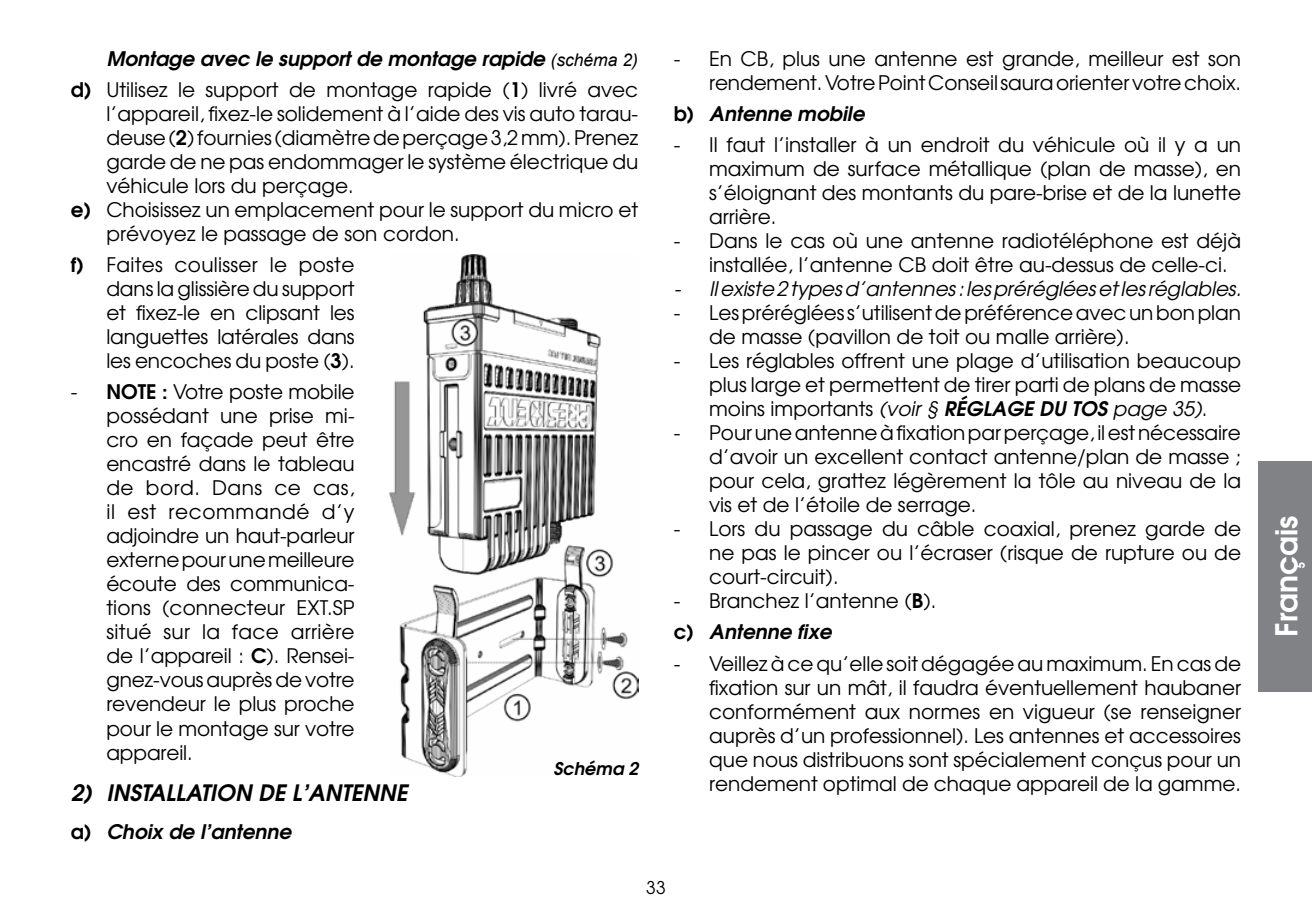
<style>
.page{position:relative;width:1312px;height:922px;background:#fff}
.page>*{position:absolute;margin:0;border:0;box-sizing:border-box;transform-origin:0 0}
.t1{font:600 30px "Avant Garde";color:#fff}
.t2{font:italic 600 22.5px "Avant Garde";color:#000}
.t3{font:20px/24px "Avant Garde";color:#000;text-align:justify}
.t4{font:italic 20px "Avant Garde";letter-spacing:-.005em;color:#000}
.t5{font:italic 600 20px "Avant Garde";color:#000}
.t6{font:italic 600 17.5px "Avant Garde";color:#000}
.t7{font:17.5px "Avant Garde";color:#000}
.s1{font-weight:600;font-style:italic}
.s2{font-family:"Arial";font-style:italic;font-size:17.5px}
.s3{font-weight:600}
.s4{font-style:normal}
.s5{font-style:italic}
</style>
<div class="page">
<img style="left:389px;top:254px;width:249px;height:522px">
<div style="left:1258px;top:461px;width:53px;height:230px;background:#808285"></div>
<p class="t3" style="left:71px;top:43px;width:568px;line-height:31px;text-align:right"><span class="s1">Montage avec le support de montage rapide</span> <span class="s2">(schéma 2)<br></span><span class="s3">d)</span> Utilisez le support de montage rapide (<span class="s3">1</span>) livré avec</p>
<p class="t3" style="left:106px;top:101px;width:533px">l’appareil, fixez-le solidement à l’aide des vis auto tarau-</p>
<p class="t3" style="left:106px;top:125px;width:533px">deuse (<span class="s3">2</span>) fournies (diamètre de perçage 3,2 mm). Prenez</p>
<p class="t3" style="left:106px;top:149px;width:533px">garde de ne pas endommager le système électrique du</p>
<p class="t3" style="left:106px;top:173px;width:248px">véhicule lors du perçage.</p>
<p class="t3" style="left:71px;top:197px;width:568px"><span class="s3">e)</span> Choisissez un emplacement pour le support du micro et</p>
<p class="t3" style="left:106px;top:221px;width:354px">prévoyez le passage de son cordon.</p>
<p class="t3" style="left:106px;top:252px;width:250px;text-indent:-35px"><span class="s3">f)</span> Faites coulisser le poste dans la glissière du support et fixez-le en clipsant les languettes latérales dans les encoches du poste (<span class="s3">3</span>).</p>
<p class="t3" style="left:106px;top:379px;width:250px;text-indent:-35px">- <span class="s3">NOTE :</span> Votre poste mobile possédant une prise mi&shy;cro en façade peut être encastré dans le tableau de bord. Dans ce cas, il est recommandé d’y adjoindre un haut-parleur externe pour une meilleure écoute des communica&shy;tions (connecteur EXT.SP situé sur la face arrière de l’appareil : <span class="s3">C</span>). Rensei&shy;gnez-vous auprès de votre revendeur le plus proche pour le montage sur votre appareil.</p>
<p class="t2" style="left:71px;top:777px;width:338px">2) INSTALLATION DE L’ANTENNE</p>
<p class="t5" style="left:71px;top:818px;width:222px"><span class="s4">a)</span> Choix de l’antenne</p>
<p class="t6" style="left:553px;top:757px;width:86px">Schéma 2</p>
<p class="t3" style="left:673px;top:46px;width:568px;text-align:right">- En CB, plus une antenne est grande, meilleur est son rendement. Votre Point Conseil saura orienter votre choix.</p>
<p class="t5" style="left:673px;top:100px;width:192px"><span class="s4">b)</span> Antenne mobile</p>
<p class="t3" style="left:709px;top:132px;width:533px;text-indent:-35px">- Il faut l’installer à un endroit du véhicule où il y a un maximum de surface métallique (plan de masse), en s’éloignant des montants du pare-brise et de la lunette arrière.</p>
<p class="t3" style="left:709px;top:228px;width:533px;text-indent:-35px">- Dans le cas où une antenne radiotéléphone est déjà installée, l’antenne CB doit être au-dessus de celle-ci.</p>
<p class="t4" style="left:673px;top:276px;width:569px">- Il existe 2 types d’antennes : les préréglées et les réglables.</p>
<p class="t3" style="left:709px;top:300px;width:533px;text-indent:-35px">- Les préréglées s’utilisent de préférence avec un bon plan de masse (pavillon de toit ou malle arrière).</p>
<p class="t3" style="left:709px;top:348px;width:533px;text-indent:-35px">- Les réglables offrent une plage d’utilisation beaucoup plus large et permettent de tirer parti de plans de masse moins importants <span class="s5">(voir §</span> <span class="s1">RÉGLAGE DU TOS</span> <span class="s5">page 35)</span>.</p>
<p class="t3" style="left:709px;top:420px;width:533px;text-indent:-35px">- Pour une antenne à fixation par perçage, il est nécessaire d’avoir un excellent contact antenne/plan de masse ; pour cela, grattez légèrement la tôle au niveau de la vis et de l’étoile de serrage.</p>
<p class="t3" style="left:709px;top:516px;width:533px;text-indent:-35px">- Lors du passage du câble coaxial, prenez garde de ne pas le pincer ou l’écraser (risque de rupture ou de court-circuit).</p>
<p class="t3" style="left:673px;top:585px;width:264px;line-height:31px">- Branchez l’antenne (<span class="s3">B</span>). <span class="s3">c)</span> <span class="s1">Antenne fixe</span></p>
<p class="t3" style="left:709px;top:651px;width:533px;text-indent:-35px">- Veillez à ce qu’elle soit dégagée au maximum. En cas de fixation sur un mât, il faudra éventuellement haubaner conformément aux normes en vigueur (se renseigner auprès d’un professionnel). Les antennes et accessoires que nous distribuons sont spécialement conçus pour un rendement optimal de chaque appareil de la gamme.</p>
<p class="t7" style="left:646px;top:876px;width:21px">33</p>
<h1 class="t1" style="left:1266px;top:636px;width:123px;rotate:-90deg">Français</h1>
</div>
